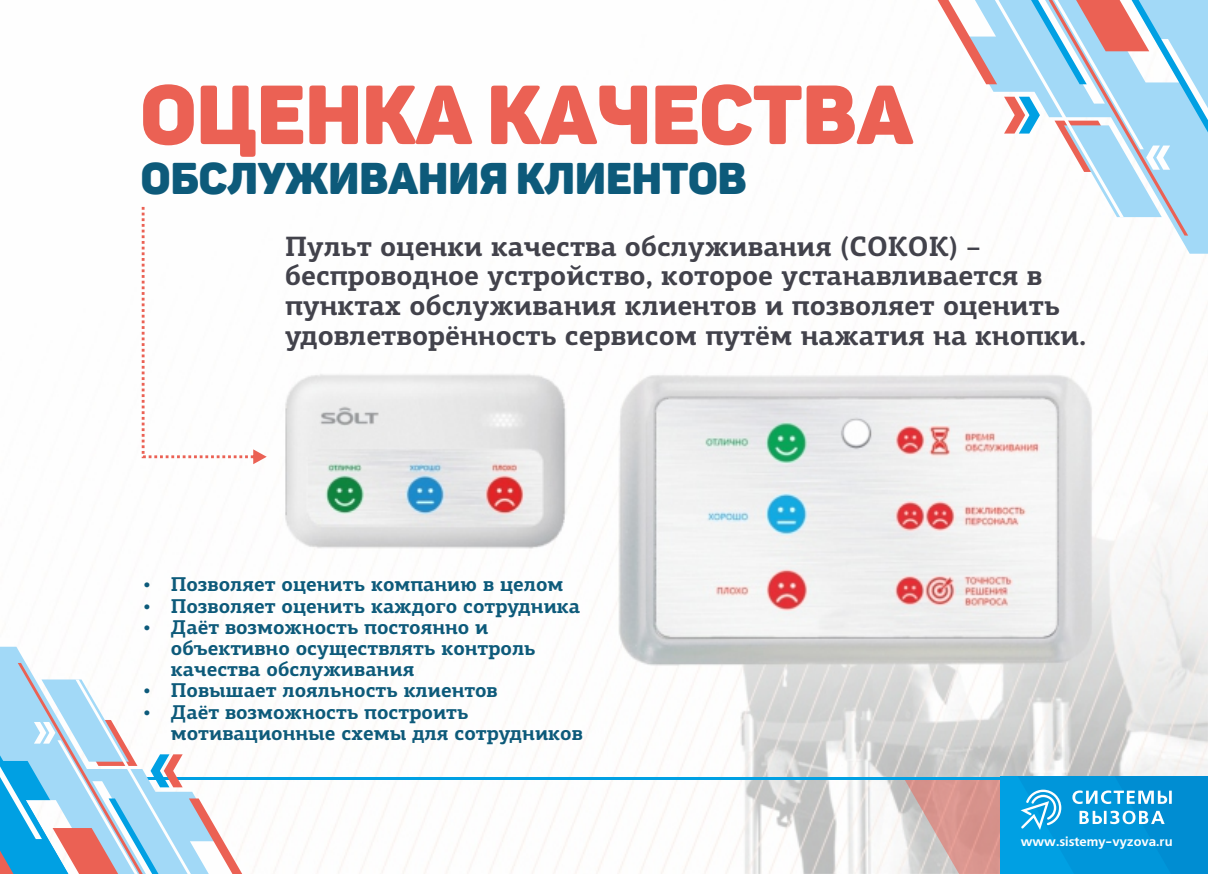
<style>
.page{position:relative;width:1208px;height:874px;background:#fff}
.page>*{position:absolute;margin:0;border:0;box-sizing:border-box;transform-origin:0 0}
.t1{font:82.4px "Panton Black Caps";color:#eb6154}
.t2{font:43.8px "Panton Black Caps";color:#0d5a7a}
.t3{font:700 28px/29.6px "PF Agora Slab Pro";color:#42424b}
.t4{font:700 20px/21.2px "PF Agora Slab Pro";color:#0d5a7a}
.t5{font:700 12.8px "Free Set C";color:#fefefe}
</style>
<div class="page">
<img style="left:141px;top:206px;width:1067px;height:667px">
<svg style="left:904px;top:776px;width:304px;height:97px;background:#4fa0c9"></svg>
<hr style="left:0;top:776px;width:1000px;height:3px;background:#00a0e3">
<svg style="left:940px;top:235px;width:268px;height:18px"></svg>
<svg style="left:937px;top:0;width:271px;height:235px"></svg>
<svg style="left:0;top:646px;width:240px;height:16px"></svg>
<svg style="left:142px;top:207px;width:125px;height:257px"></svg>
<svg style="left:145px;top:582px;width:4px;height:5px"></svg>
<svg style="left:145px;top:603px;width:4px;height:5px"></svg>
<svg style="left:145px;top:624px;width:4px;height:5px"></svg>
<svg style="left:0;top:662px;width:242px;height:211px"></svg>
<h1 class="t1" style="left:140px;top:83px;width:774px">Оценка качества</h1>
<h2 class="t2" style="left:141px;top:162px;width:607px">обслуживания клиентов</h2>
<h3 class="t3" style="left:285px;top:234px;width:803px">Пульт оценки качества обслуживания (СОКОК) – беспроводное устройство, которое устанавливается в пунктах обслуживания клиентов и позволяет оценить удовлетворённость сервисом путём нажатия на кнопки.</h3>
<p class="t4" style="left:171px;top:575px;width:413px">Позволяет оценить компанию в целом<br>Позволяет оценить каждого сотрудника<br>Даёт возможность постоянно и объективно осуществлять контроль качества обслуживания<br>Повышает лояльность клиентов<br>Даёт возможность построить мотивационные схемы для сотрудников</p>
<p class="t5" style="left:1020px;top:836px;width:153px">www.sistemy-vyzova.ru</p>
</div>
